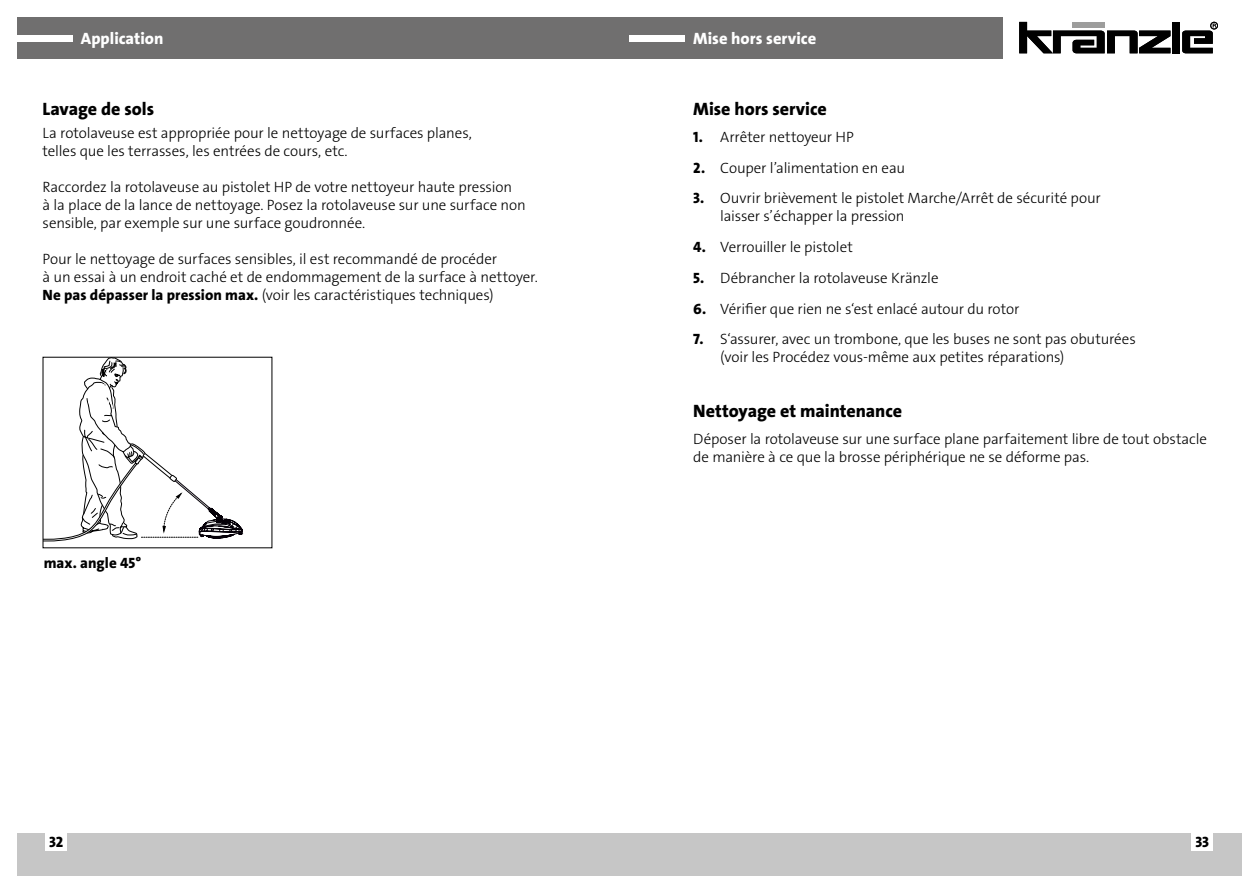
<style>
.page{position:relative;width:1259px;height:893px;background:#fff}
.page>*{position:absolute;margin:0;border:0;box-sizing:border-box;transform-origin:0 0}
.t1{font:18px "The Sans LP8 Ex Bld";letter-spacing:-.005em;color:#000}
.t2{font:16.5px "The Sans LP8 Ex Bld";color:#fff}
.t3{font:15px/18px "The Sans LP3 Lig";letter-spacing:-.005em;color:#000}
.t4{font:15px "The Sans LP8 Ex Bld";color:#000}
.s1{font-family:"The Sans LP8 Ex Bld"}
</style>
<div class="page">
<div style="left:629px;top:833px;width:613px;height:43px;background:#c6c6c6"></div>
<div style="left:17px;top:833px;width:612px;height:43px;background:#c6c6c6"></div>
<div style="left:1191px;top:833px;width:22px;height:18px;background:#fff"></div>
<div style="left:46px;top:833px;width:21px;height:18px;background:#fff"></div>
<div style="left:17px;top:17px;width:612px;height:41px;background:#706f6f"></div>
<div style="left:17px;top:35px;width:55px;height:6px;background:#fff"></div>
<svg style="left:45px;top:359px;width:198px;height:182px"></svg>
<div style="left:629px;top:17px;width:373px;height:41px;background:#706f6f"></div>
<div style="left:629px;top:35px;width:56px;height:6px;background:#fff"></div>
<svg style="left:1019px;top:22px;width:151px;height:31px"></svg>
<div style="left:1172px;top:22px;width:7px;height:31px;background:#000"></div>
<div style="left:1210px;top:22px;width:7px;height:7px;border:1px solid #000;border-radius:50%"></div>
<svg style="left:1182px;top:24px;width:34px;height:29px"></svg>
<p class="t2" style="left:81px;top:28px;width:84px">Application</p>
<p class="t1" style="left:43px;top:98px;width:113px">Lavage de sols</p>
<p class="t3" style="left:43px;top:124px;width:431px">La rotolaveuse est appropriée pour le nettoyage de surfaces planes, telles que les terrasses, les entrées de cours, etc.</p>
<p class="t3" style="left:43px;top:178px;width:485px">Raccordez la rotolaveuse au pistolet HP de votre nettoyeur haute pression<br>à la place de la lance de nettoyage. Posez la rotolaveuse sur une surface non sensible, par exemple sur une surface goudronnée.</p>
<p class="t3" style="left:43px;top:250px;width:497px">Pour le nettoyage de surfaces sensibles, il est recommandé de procéder<br>à un essai à un endroit caché et de endommagement de la surface à nettoyer.<br><span class="s1">Ne pas dépasser la pression max.</span> (voir les caractéristiques techniques)</p>
<p class="t4" style="left:44px;top:553px;width:99px">max. angle 45°</p>
<p class="t2" style="left:693px;top:28px;width:124px">Mise hors service</p>
<p class="t1" style="left:693px;top:98px;width:135px">Mise hors service</p>
<p class="t3" style="left:693px;top:128px;width:162px"><span class="s1">1.</span> Arrêter nettoyeur HP</p>
<p class="t3" style="left:693px;top:159px;width:213px"><span class="s1">2.</span> Couper l’alimentation en eau</p>
<p class="t3" style="left:720px;top:189px;width:382px;text-indent:-27px"><span class="s1">3.</span> Ouvrir brièvement le pistolet Marche/Arrêt de sécurité pour laisser s’échapper la pression</p>
<p class="t3" style="left:693px;top:238px;width:161px"><span class="s1">4.</span> Verrouiller le pistolet</p>
<p class="t3" style="left:693px;top:269px;width:247px"><span class="s1">5.</span> Débrancher la rotolaveuse Kränzle</p>
<p class="t3" style="left:693px;top:300px;width:328px"><span class="s1">6.</span> Vérifier que rien ne s‘est enlacé autour du rotor</p>
<p class="t3" style="left:720px;top:330px;width:417px;text-indent:-27px"><span class="s1">7.</span> S‘assurer, avec un trombone, que les buses ne sont pas obuturées (voir les Procédez vous-même aux petites réparations)</p>
<p class="t1" style="left:693px;top:400px;width:210px">Nettoyage et maintenance</p>
<p class="t3" style="left:693px;top:430px;width:515px">Déposer la rotolaveuse sur une surface plane parfaitement libre de tout obstacle de manière à ce que la brosse périphérique ne se déforme pas.</p>
<p class="t4" style="left:49px;top:832px;width:17px">2432</p>
<p class="t4" style="left:1195px;top:832px;width:15px">33</p>
<p class="t4" style="left:1195px;top:832px;width:16px">25</p>
</div>
